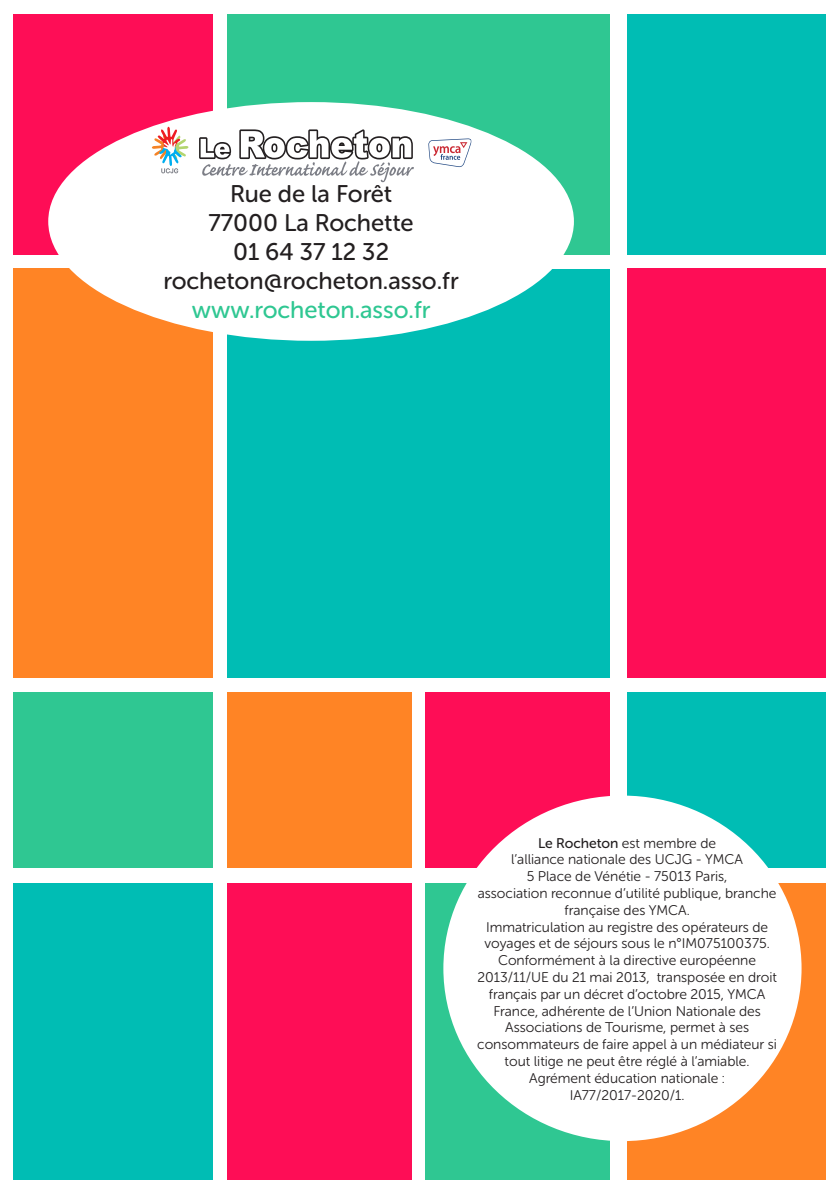
<style>
.page{position:relative;width:840px;height:1191px;background:#fff}
.page>*{position:absolute;margin:0;border:0;box-sizing:border-box;transform-origin:0 0}
.t1{font:24px/28.8px "Museo Sans Rounded 500";color:#231f20;text-align:center}
.t2{font:24px "Museo Sans Rounded 500";color:#2fc792}
.t3{font:14px/16.8px "Museo Sans Rounded 300";color:#231f20;text-align:center}
.s1{font-family:"Museo Sans Rounded 500"}
</style>
<div class="page">
<div style="left:626px;top:14px;width:199px;height:241px;background:#00bdb4"></div>
<div style="left:14px;top:883px;width:199px;height:296px;background:#00bdb4"></div>
<div style="left:227px;top:883px;width:184px;height:296px;background:#fe0d56"></div>
<div style="left:227px;top:14px;width:382px;height:241px;background:#2fc792"></div>
<div style="left:14px;top:268px;width:199px;height:409px;background:#ff8425"></div>
<div style="left:626px;top:268px;width:199px;height:409px;background:#fe0d56"></div>
<div style="left:626px;top:692px;width:199px;height:175px;background:#00bdb4"></div>
<div style="left:227px;top:692px;width:184px;height:175px;background:#ff8425"></div>
<div style="left:424px;top:692px;width:185px;height:175px;background:#fe0d56"></div>
<div style="left:14px;top:692px;width:199px;height:175px;background:#2fc792"></div>
<div style="left:424px;top:883px;width:185px;height:296px;background:#2fc792"></div>
<div style="left:626px;top:883px;width:199px;height:296px;background:#ff8425"></div>
<div style="left:14px;top:14px;width:199px;height:241px;background:#fe0d56"></div>
<div style="left:227px;top:269px;width:382px;height:408px;background:#00bdb4"></div>
<div style="left:48px;top:102px;width:525px;height:239px;background:#fff;border-radius:50%"></div>
<svg style="left:150px;top:125px;width:39px;height:48px"></svg>
<svg style="left:199px;top:129px;width:215px;height:53px"></svg>
<svg style="left:428px;top:138px;width:43px;height:29px"></svg>
<div style="left:443px;top:795px;width:358px;height:346px;background:#fff;border-radius:50%"></div>
<h1 class="t1" style="left:163px;top:180px;width:296px">Rue de la Forêt<br>77000 La Rochette<br>01 64 37 12 32 rocheton@rocheton.asso.fr</h1>
<h1 class="t2" style="left:192px;top:296px;width:240px">www.rocheton.asso.fr</h1>
<p class="t3" style="left:477px;top:834px;width:301px"><span class="s1">Le Rocheton</span> est membre de<br>l’alliance nationale des UCJG - YMCA<br>5 Place de Vénétie - 75013 Paris,<br>association reconnue d’utilité publique, branche française des YMCA.<br>Immatriculation au registre des opérateurs de voyages et de séjours sous le n°IM075100375.<br>Conformément à la directive européenne 2013/11/UE du 21 mai 2013, transposée en droit français par un décret d’octobre 2015, YMCA France, adhérente de l’Union Nationale des Associations de Tourisme, permet à ses consommateurs de faire appel à un médiateur si tout litige ne peut être réglé à l’amiable.<br>Agrément éducation nationale :<br>IA77/2017-2020/1.</p>
</div>
